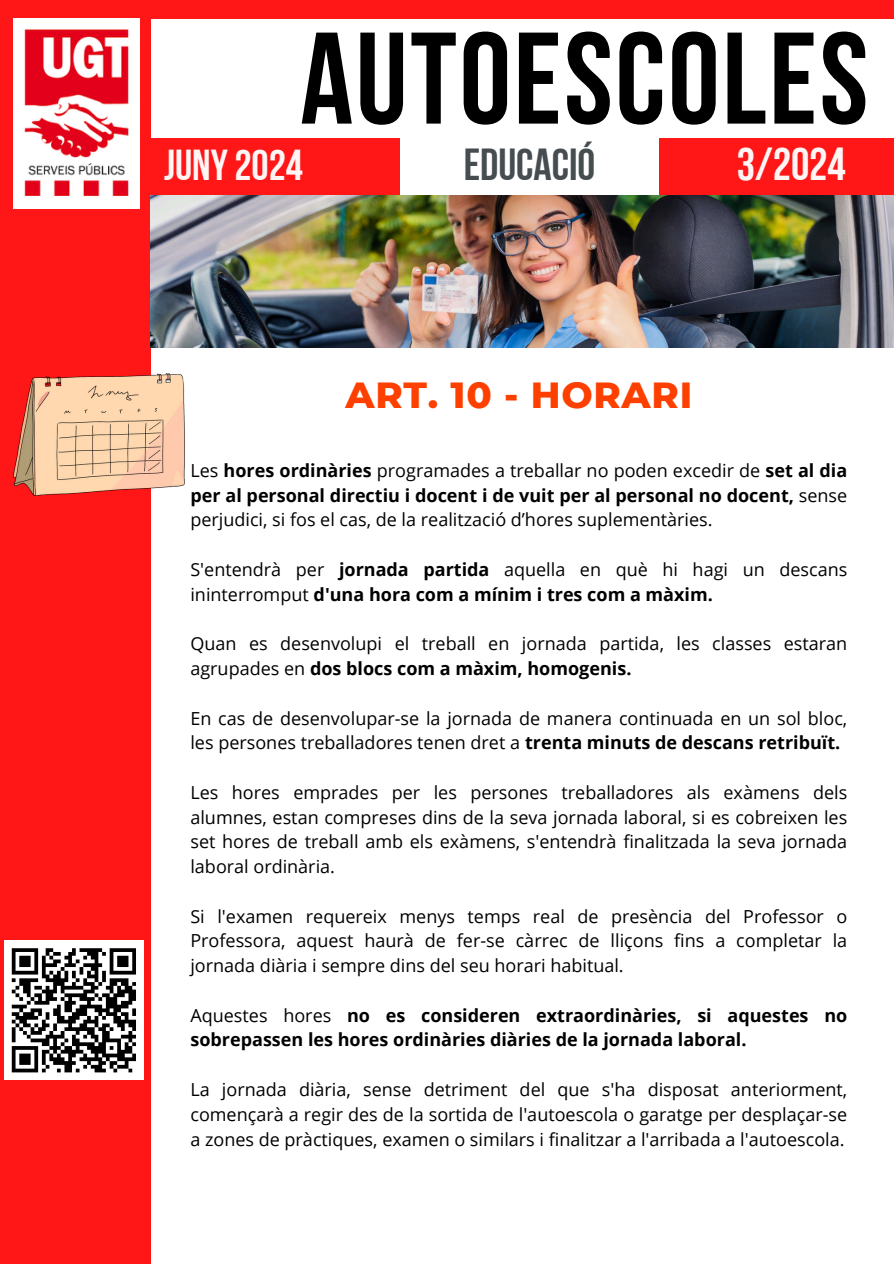
<style>
.page{position:relative;width:894px;height:1264px;background:#fff}
.page>*{position:absolute;margin:0;border:0;box-sizing:border-box;transform-origin:0 0}
.t1{font:129.9px "Bebas Neue Cyrillic";letter-spacing:.02em;color:#000}
.t2{font:46.2px "Bebas Neue Cyrillic";color:#fff5f5}
.t3{font:44.7px "Bebas Neue Cyrillic";color:#464d50}
.t4{font:43.2px "Bebas Neue Cyrillic";color:#fff5f5}
.t5{font:800 37.05px "Montserrat";letter-spacing:.02em;color:#fd4000}
.t6{font:18px/24.8px "Open Sans";color:#000;text-align:justify}
.t7{font:700 18px/24.8px "Open Sans";color:#000}
.s1{font-weight:700}
.s2{font-weight:400}
</style>
<div class="page">
<div style="left:0;top:18px;width:150px;height:1245px;background:#ff1616"></div>
<div style="left:0;top:0;width:893px;height:18px;background:#ff1616"></div>
<div style="left:0;top:138px;width:399px;height:60px;background:#ff1616"></div>
<div style="left:659px;top:138px;width:234px;height:57px;background:#ff1616"></div>
<img style="left:13px;top:18px;width:126px;height:190px">
<img style="left:150px;top:195px;width:743px;height:152px">
<div style="left:4px;top:940px;width:139px;height:139px;background:#fff"></div>
<svg style="left:11px;top:948px;width:125px;height:125px"></svg>
<img style="left:13px;top:373px;width:171px;height:123px">
<h1 class="t1" style="left:300px;top:26px;width:569px">AUTOESCOLES</h1>
<p class="t3" style="left:463px;top:147px;width:133px">EDUCACIÓ</p>
<p class="t2" style="left:736px;top:145px;width:111px">3/2024</p>
<p class="t4" style="left:164px;top:147px;width:140px">JUNY2024</p>
<p class="t5" style="left:345px;top:372px;width:348px">ART. 10 - HORARI</p>
<h2 class="t6" style="left:190px;top:457px;width:658px">Les <span class="s1">hores ordinàries</span> programades a treballar no poden excedir de <span class="s1">set al dia per al personal directiu i docent i de vuit per al personal no docent,</span> sense perjudici, si fos el cas, de la realització d’hores suplementàries.</h2>
<h2 class="t6" style="left:190px;top:556px;width:658px">S'entendrà per <span class="s1">jornada partida</span> aquella en què hi hagi un descans ininterromput <span class="s1">d'una hora com a mínim i tres com a màxim.</span></h2>
<h2 class="t6" style="left:190px;top:631px;width:658px">Quan es desenvolupi el treball en jornada partida, les classes estaran agrupades en <span class="s1">dos blocs com a màxim, homogenis.</span></h2>
<p class="t6" style="left:190px;top:705px;width:658px">En cas de desenvolupar-se la jornada de manera continuada en un sol bloc, les persones treballadores tenen dret a <span class="s1">trenta minuts de descans retribuït.</span></p>
<h3 class="t6" style="left:190px;top:779px;width:658px">Les hores emprades per les persones treballadores als exàmens dels alumnes, estan compreses dins de la seva jornada laboral, si es cobreixen les set hores de treball amb els exàmens, s'entendrà finalitzada la seva jornada laboral ordinària.</h3>
<p class="t6" style="left:190px;top:903px;width:658px">Si l'examen requereix menys temps real de presència del Professor o Professora, aquest haurà de fer-se càrrec de lliçons fins a completar la jornada diària i sempre dins del seu horari habitual.</p>
<p class="t7" style="left:190px;top:1002px;width:658px"><span class="s2">Aquestes hores</span> no es consideren extraordinàries, si aquestes no sobrepassen les hores ordinàries diàries de la jornada laboral.</p>
<p class="t6" style="left:190px;top:1076px;width:658px">La jornada diària, sense detriment del que s'ha disposat anteriorment, començarà a regir des de la sortida de l'autoescola o garatge per desplaçar-se a zones de pràctiques, examen o similars i finalitzar a l'arribada a l'autoescola.</p>
</div>
